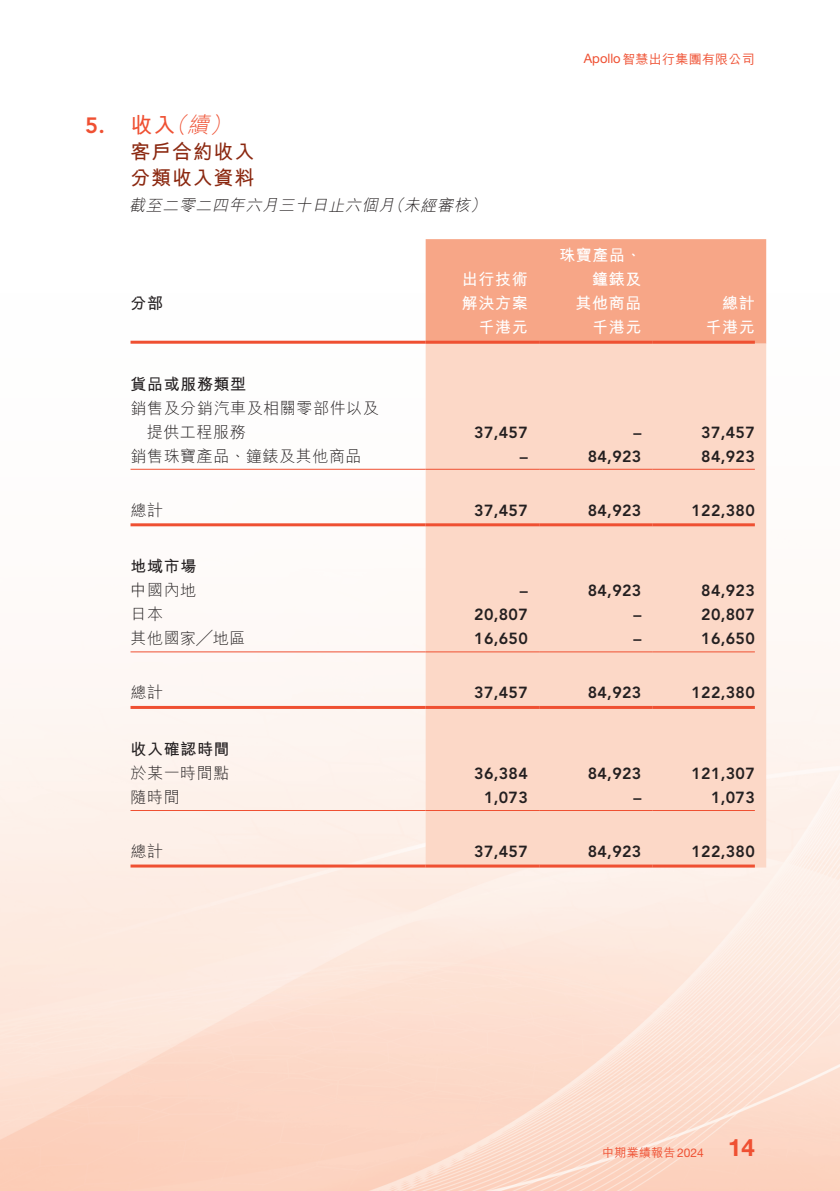
<style>
.page{position:relative;width:840px;height:1191px;background:#fff}
.page>*{position:absolute;margin:0;border:0;box-sizing:border-box;transform-origin:0 0}
.t1{font:700 24px "Helvetica Neue LT Std";color:#ef5032}
._01_H1{font:italic 300 22px "M Hei HK";color:#ef5032}
._01_H1-2{font:700 22px "M Hei HK";color:#ef5032}
._01_H1-3{font:800 22px "Avenir LT Std";color:#ef5032}
._02_H2{font:700 20px "M Hei HK";letter-spacing:.04em;color:#8b2810}
._51_N_Table_txt{font:800 16px "Avenir LT Std";letter-spacing:.02em;color:#231f20}
._51_N_Table_txt-2{font:300 16px "M Hei HK";letter-spacing:.035em;color:#231f20}
._51_N_Table_txt-3{font:700 16px "M Hei HK";letter-spacing:.04em;color:#fff}
._00_txt{font:italic 300 16px "M Hei HK";color:#231f20}
._51_N_Table_txt-4{font:700 16px "M Hei HK";letter-spacing:.04em;color:#231f20}
.t2{font:500 13px "M Hei HK";letter-spacing:.02em;color:#ef5032}
.t3{font:500 12px "M Hei HK";letter-spacing:.02em;color:#ef5032}
.s1{font-family:"Helvetica Neue LT Std";font-weight:400}
</style>
<div class="page">
<img style="left:0;top:293px;width:839px;height:898px">
<div style="left:425px;top:239px;width:340px;height:105px;background:#f7a687"></div>
<div style="left:425px;top:344px;width:340px;height:523px;background:#fcd8c7"></div>
<hr style="left:130px;top:341px;width:295px;height:3px;background:#ef5032">
<hr style="left:425px;top:341px;width:114px;height:3px;background:#ef5032">
<hr style="left:539px;top:341px;width:113px;height:3px;background:#ef5032">
<hr style="left:652px;top:341px;width:102px;height:3px;background:#ef5032">
<hr style="left:130px;top:469px;width:295px;height:1px;background:#ef5032">
<hr style="left:425px;top:469px;width:114px;height:1px;background:#ef5032">
<hr style="left:539px;top:469px;width:113px;height:1px;background:#ef5032">
<hr style="left:652px;top:469px;width:102px;height:1px;background:#ef5032">
<hr style="left:130px;top:523px;width:295px;height:3px;background:#ef5032">
<hr style="left:425px;top:523px;width:114px;height:3px;background:#ef5032">
<hr style="left:539px;top:523px;width:113px;height:3px;background:#ef5032">
<hr style="left:652px;top:523px;width:102px;height:3px;background:#ef5032">
<hr style="left:130px;top:651px;width:295px;height:1px;background:#ef5032">
<hr style="left:425px;top:651px;width:114px;height:1px;background:#ef5032">
<hr style="left:539px;top:651px;width:113px;height:1px;background:#ef5032">
<hr style="left:652px;top:651px;width:102px;height:1px;background:#ef5032">
<hr style="left:130px;top:706px;width:295px;height:3px;background:#ef5032">
<hr style="left:425px;top:706px;width:114px;height:3px;background:#ef5032">
<hr style="left:539px;top:706px;width:113px;height:3px;background:#ef5032">
<hr style="left:652px;top:706px;width:102px;height:3px;background:#ef5032">
<hr style="left:130px;top:810px;width:295px;height:1px;background:#ef5032">
<hr style="left:425px;top:810px;width:114px;height:1px;background:#ef5032">
<hr style="left:539px;top:810px;width:113px;height:1px;background:#ef5032">
<hr style="left:652px;top:810px;width:102px;height:1px;background:#ef5032">
<hr style="left:130px;top:864px;width:295px;height:3px;background:#ef5032">
<hr style="left:425px;top:864px;width:114px;height:3px;background:#ef5032">
<hr style="left:539px;top:864px;width:113px;height:3px;background:#ef5032">
<hr style="left:652px;top:864px;width:102px;height:3px;background:#ef5032">
<p class="_01_H1-3" style="left:85px;top:112px;width:21px">5.</p>
<p class="_01_H1" style="left:187px;top:114px;width:28px">續</p>
<p class="_01_H1" style="left:165px;top:114px;width:28px">（</p>
<p class="_01_H1" style="left:209px;top:114px;width:28px">(</p>
<p class="_01_H1-2" style="left:130px;top:109px;width:46px">收入</p>
<p class="_02_H2" style="left:130px;top:137px;width:125px">客戶合約收入</p>
<p class="_02_H2" style="left:130px;top:163px;width:125px">分類收入資料</p>
<p class="_00_txt" style="left:387px;top:197px;width:21px">（</p>
<p class="_00_txt" style="left:469px;top:197px;width:21px">(</p>
<p class="_00_txt" style="left:129px;top:197px;width:345px">截至二零二四年六月三十日止六個月未經審核</p>
<p class="_51_N_Table_txt-4" style="left:130px;top:292px;width:34px">分部</p>
<p class="_51_N_Table_txt-4" style="left:130px;top:372px;width:117px">貨品或服務類型</p>
<p class="_51_N_Table_txt-2" style="left:130px;top:399px;width:250px">銷售及分銷汽車及相關零部件以及</p>
<p class="_51_N_Table_txt-2" style="left:147px;top:423px;width:100px">提供工程服務</p>
<p class="_51_N_Table_txt-2" style="left:130px;top:447px;width:232px">銷售珠寶產品、鐘錶及其他商品</p>
<p class="_51_N_Table_txt-2" style="left:130px;top:502px;width:34px">總計</p>
<p class="_51_N_Table_txt-4" style="left:130px;top:555px;width:67px">地域市場</p>
<p class="_51_N_Table_txt-2" style="left:130px;top:582px;width:67px">中國內地</p>
<p class="_51_N_Table_txt-2" style="left:130px;top:606px;width:34px">日本</p>
<p class="_51_N_Table_txt-2" style="left:130px;top:630px;width:116px">其他國家╱地區</p>
<p class="_51_N_Table_txt-2" style="left:130px;top:684px;width:34px">總計</p>
<p class="_51_N_Table_txt-4" style="left:130px;top:737px;width:101px">收入確認時間</p>
<p class="_51_N_Table_txt-2" style="left:130px;top:765px;width:100px">於某一時間點</p>
<p class="_51_N_Table_txt-2" style="left:130px;top:789px;width:51px">隨時間</p>
<p class="_51_N_Table_txt-2" style="left:130px;top:843px;width:34px">總計</p>
<p class="_51_N_Table_txt-3" style="left:461px;top:268px;width:67px">出行技術</p>
<p class="_51_N_Table_txt-3" style="left:461px;top:292px;width:67px">解決方案</p>
<p class="_51_N_Table_txt-3" style="left:478px;top:316px;width:51px">千港元</p>
<p class="_51_N_Table_txt" style="left:474px;top:423px;width:55px">37,457</p>
<p class="_51_N_Table_txt" style="left:519px;top:447px;width:9px">–</p>
<p class="_51_N_Table_txt" style="left:474px;top:501px;width:55px">37,457</p>
<p class="_51_N_Table_txt" style="left:519px;top:581px;width:9px">–</p>
<p class="_51_N_Table_txt" style="left:474px;top:605px;width:55px">20,807</p>
<p class="_51_N_Table_txt" style="left:474px;top:629px;width:55px">16,650</p>
<p class="_51_N_Table_txt" style="left:474px;top:683px;width:55px">37,457</p>
<p class="_51_N_Table_txt" style="left:474px;top:764px;width:55px">36,384</p>
<p class="_51_N_Table_txt" style="left:483px;top:788px;width:45px">1,073</p>
<p class="_51_N_Table_txt" style="left:474px;top:842px;width:55px">37,457</p>
<p class="t2" style="left:583px;top:50px;width:172px"><span class="s1">Apollo</span>智慧出行集團有限公司</p>
<p class="_51_N_Table_txt-3" style="left:559px;top:244px;width:84px">珠寶產品、</p>
<p class="_51_N_Table_txt-3" style="left:591px;top:268px;width:51px">鐘錶及</p>
<p class="_51_N_Table_txt-3" style="left:575px;top:292px;width:67px">其他商品</p>
<p class="_51_N_Table_txt-3" style="left:591px;top:316px;width:51px">千港元</p>
<p class="_51_N_Table_txt" style="left:633px;top:423px;width:9px">–</p>
<p class="_51_N_Table_txt" style="left:587px;top:447px;width:55px">84,923</p>
<p class="_51_N_Table_txt" style="left:587px;top:501px;width:55px">84,923</p>
<p class="_51_N_Table_txt" style="left:587px;top:581px;width:55px">84,923</p>
<p class="_51_N_Table_txt" style="left:633px;top:605px;width:9px">–</p>
<p class="_51_N_Table_txt" style="left:633px;top:629px;width:9px">–</p>
<p class="_51_N_Table_txt" style="left:587px;top:683px;width:55px">84,923</p>
<p class="_51_N_Table_txt" style="left:587px;top:764px;width:55px">84,923</p>
<p class="_51_N_Table_txt" style="left:633px;top:788px;width:9px">–</p>
<p class="_51_N_Table_txt" style="left:587px;top:842px;width:55px">84,923</p>
<p class="_51_N_Table_txt-3" style="left:721px;top:292px;width:34px">總計</p>
<p class="_51_N_Table_txt-3" style="left:705px;top:316px;width:51px">千港元</p>
<p class="_51_N_Table_txt" style="left:700px;top:423px;width:55px">37,457</p>
<p class="_51_N_Table_txt" style="left:700px;top:447px;width:55px">84,923</p>
<p class="_51_N_Table_txt" style="left:691px;top:501px;width:65px">122,380</p>
<p class="_51_N_Table_txt" style="left:700px;top:581px;width:55px">84,923</p>
<p class="_51_N_Table_txt" style="left:700px;top:605px;width:55px">20,807</p>
<p class="_51_N_Table_txt" style="left:700px;top:629px;width:55px">16,650</p>
<p class="_51_N_Table_txt" style="left:691px;top:683px;width:65px">122,380</p>
<p class="_51_N_Table_txt" style="left:691px;top:764px;width:65px">121,307</p>
<p class="_51_N_Table_txt" style="left:710px;top:788px;width:45px">1,073</p>
<p class="_51_N_Table_txt" style="left:691px;top:842px;width:65px">122,380</p>
<p class="t3" style="left:602px;top:1144px;width:103px">中期業績報告<span class="s1">2024</span></p>
<h1 class="t1" style="left:727px;top:1133px;width:28px">14</h1>
</div>
